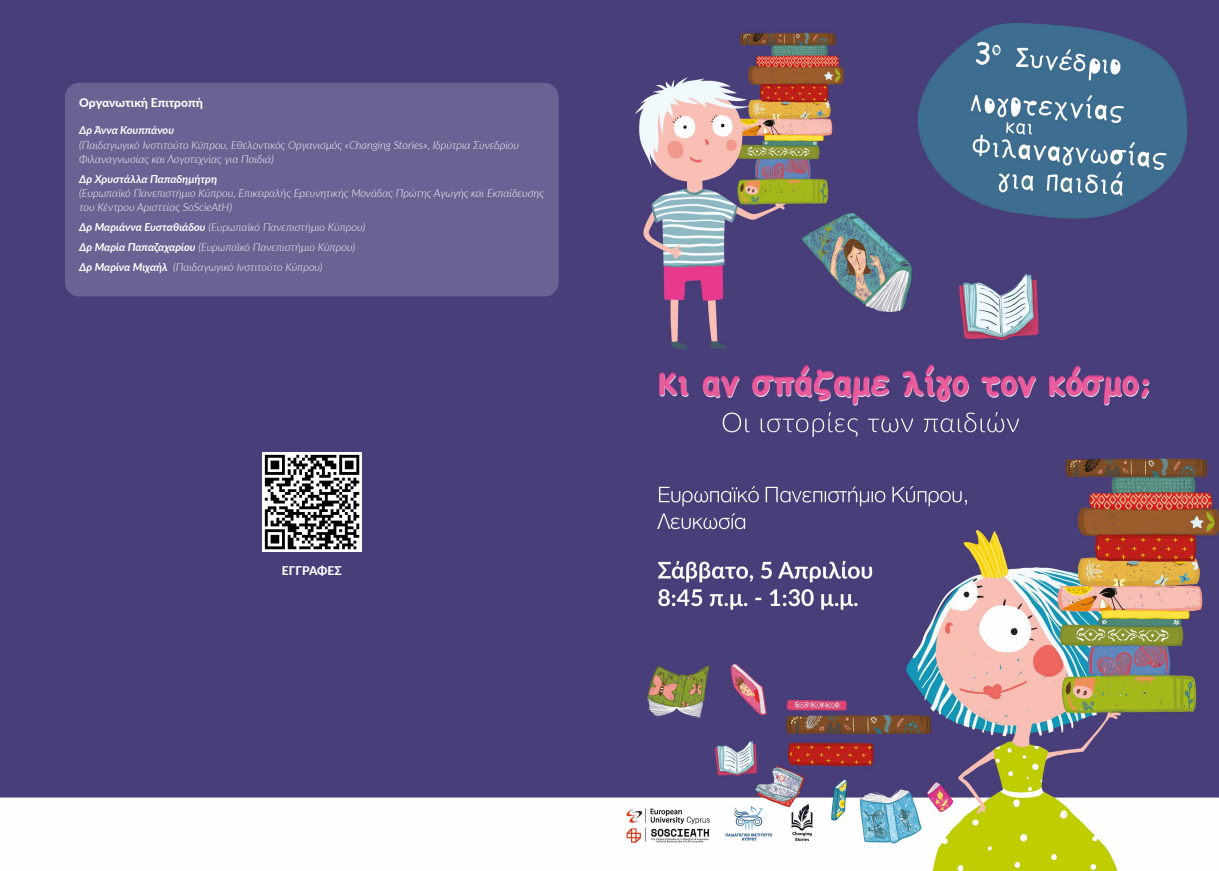
<style>
.page{position:relative;width:1219px;height:871px;background:#fff}
.page>*{position:absolute;margin:0;border:0;box-sizing:border-box;transform-origin:0 0}
.t1{font:800 12px "Lato";color:#fff}
.t2{font:italic 300 11px/14px "Lato";color:#fff}
.t3{font:italic 700 11px "Lato";color:#fff}
.s1{font-weight:700}
.s2{font-style:normal}
</style>
<div class="page">
<img style="left:0;top:0;width:1219px;height:870px">
<div style="left:65px;top:83px;width:494px;height:213px;background:#6a6293;border-radius:14px"></div>
<img style="left:263px;top:452px;width:98px;height:99px">
<p class="t1" style="left:79px;top:94px;width:125px">Οργανωτική Επιτροπή</p>
<p class="t3" style="left:79px;top:122px;width:96px">Δρ Άννα Κουππάνου</p>
<p class="t2" style="left:79px;top:137px;width:441px">(Παιδαγωγικό Ινστιτούτο Κύπρου, Εθελοντικός Οργανισμός «Changing Stories», Ιδρύτρια Συνεδρίου<br>Φιλαναγνωσίας και Λογοτεχνίας για Παιδιά)</p>
<p class="t2" style="left:79px;top:171px;width:466px"><span class="s1">Δρ Χρυστάλλα Παπαδημήτρη<br></span>(Ευρωπα<span class="s2">ϊ</span>κό Πανεπιστήμιο Κύπρου, Επικεφαλής Ερευνητικής Μονάδας Πρώτης Αγωγής και Εκπαίδευσης του Κέντρου Αριστείας SoScieAtH)</p>
<p class="t2" style="left:79px;top:216px;width:287px;line-height:20px"><span class="s1">Δρ Μαριάννα Ευσταθιάδου</span> (Ευρωπα<span class="s2">ϊ</span>κό Πανεπιστήμιο Κύπρου)<br><span class="s1">Δρ Μαρία Παπαζαχαρίου</span> (Ευρωπα<span class="s2">ϊ</span>κό Πανεπιστήμιο Κύπρου)<br><span class="s1">Δρ Μαρίνα Μιχαήλ</span> (Παιδαγωγικό Ινστιτούτο Κύπρου)</p>
<p class="t1" style="left:282px;top:561px;width:61px">ΕΓΓΡΑΦΕΣ</p>
</div>
